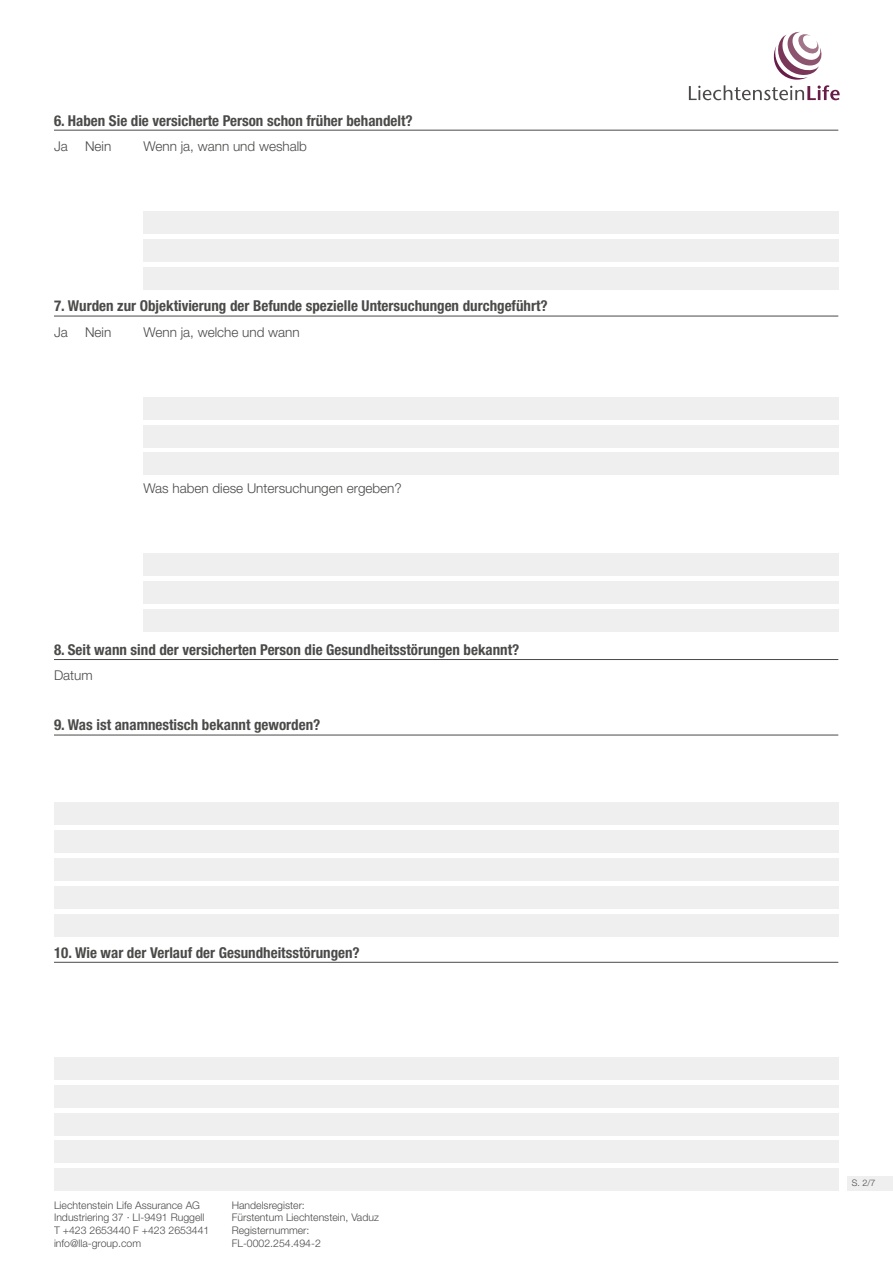
<style>
.page{position:relative;width:893px;height:1263px;background:#fff}
.page>*{position:absolute;margin:0;border:0;box-sizing:border-box;transform-origin:0 0}
.t1{font:700 condensed 15px "Helvetica Neue LT Pro";color:#4a4a49}
.t2{font:300 13.5px "Helvetica Neue LT Pro";color:#4a4a49}
.t3{font:300 10.5px/12.6px "Helvetica Neue LT Pro";color:#4a4a49}
.t4{font:300 9px "Helvetica Neue LT Pro";color:#4a4a49}
</style>
<div class="page">
<svg style="left:689px;top:32px;width:151px;height:68px"></svg>
<hr style="left:54px;top:130px;width:784px;height:1px;background:#4a4a49">
<hr style="left:54px;top:316px;width:784px;height:1px;background:#4a4a49">
<hr style="left:54px;top:659px;width:784px;height:1px;background:#4a4a49">
<hr style="left:54px;top:735px;width:784px;height:1px;background:#4a4a49">
<hr style="left:54px;top:962px;width:784px;height:1px;background:#4a4a49">
<div style="left:143px;top:211px;width:696px;height:23px;background:#efefef"></div>
<div style="left:143px;top:397px;width:696px;height:23px;background:#efefef"></div>
<div style="left:143px;top:554px;width:696px;height:22px;background:#efefef"></div>
<div style="left:54px;top:803px;width:785px;height:22px;background:#efefef"></div>
<div style="left:54px;top:1113px;width:785px;height:22px;background:#efefef"></div>
<div style="left:143px;top:239px;width:696px;height:23px;background:#efefef"></div>
<div style="left:143px;top:425px;width:696px;height:23px;background:#efefef"></div>
<div style="left:143px;top:581px;width:696px;height:23px;background:#efefef"></div>
<div style="left:54px;top:830px;width:785px;height:23px;background:#efefef"></div>
<div style="left:54px;top:886px;width:785px;height:23px;background:#efefef"></div>
<div style="left:54px;top:1057px;width:785px;height:23px;background:#efefef"></div>
<div style="left:54px;top:1140px;width:785px;height:23px;background:#efefef"></div>
<div style="left:143px;top:267px;width:696px;height:22px;background:#efefef"></div>
<div style="left:143px;top:453px;width:696px;height:22px;background:#efefef"></div>
<div style="left:143px;top:609px;width:696px;height:22px;background:#efefef"></div>
<div style="left:54px;top:858px;width:785px;height:22px;background:#efefef"></div>
<div style="left:54px;top:914px;width:785px;height:22px;background:#efefef"></div>
<div style="left:54px;top:1085px;width:785px;height:23px;background:#efefef"></div>
<div style="left:54px;top:1168px;width:785px;height:23px;background:#efefef"></div>
<div style="left:847px;top:1176px;width:46px;height:15px;background:#efefef"></div>
<p class="t1" style="left:54px;top:111px;width:360px">6. Haben Sie die versicherte Person schon früher behandelt?</p>
<p class="t2" style="left:54px;top:138px;width:15px">Ja</p>
<p class="t2" style="left:85px;top:138px;width:28px">Nein</p>
<p class="t2" style="left:143px;top:138px;width:165px">Wenn ja, wann und weshalb</p>
<p class="t1" style="left:54px;top:297px;width:495px">7. Wurden zur Objektivierung der Befunde spezielle Untersuchungen durchgeführt?</p>
<p class="t2" style="left:54px;top:324px;width:15px">Ja</p>
<p class="t2" style="left:85px;top:324px;width:28px">Nein</p>
<p class="t2" style="left:143px;top:324px;width:158px">Wenn ja, welche und wann</p>
<p class="t2" style="left:143px;top:480px;width:260px">Was haben diese Untersuchungen ergeben?</p>
<p class="t1" style="left:54px;top:641px;width:467px">8. Seit wann sind der versicherten Person die Gesundheitsstörungen bekannt?</p>
<p class="t2" style="left:54px;top:667px;width:40px">Datum</p>
<p class="t1" style="left:54px;top:716px;width:268px">9. Was ist anamnestisch bekannt geworden?</p>
<p class="t1" style="left:54px;top:943px;width:307px">10. Wie war der Verlauf der Gesundheitsstörungen?</p>
<p class="t3" style="left:54px;top:1198px;width:157px">Liechtenstein Life Assurance AG<br>Industriering 37 · LI-9491 Ruggell<br>T +423 2653440 F +423 2653441 info@lla-group.com</p>
<p class="t3" style="left:232px;top:1198px;width:149px">Handelsregister:<br>Fürstentum Liechtenstein, Vaduz<br>Registernummer:<br>FL-0002.254.494-2</p>
<p class="t4" style="left:852px;top:1178px;width:25px">S. 2/7</p>
</div>
